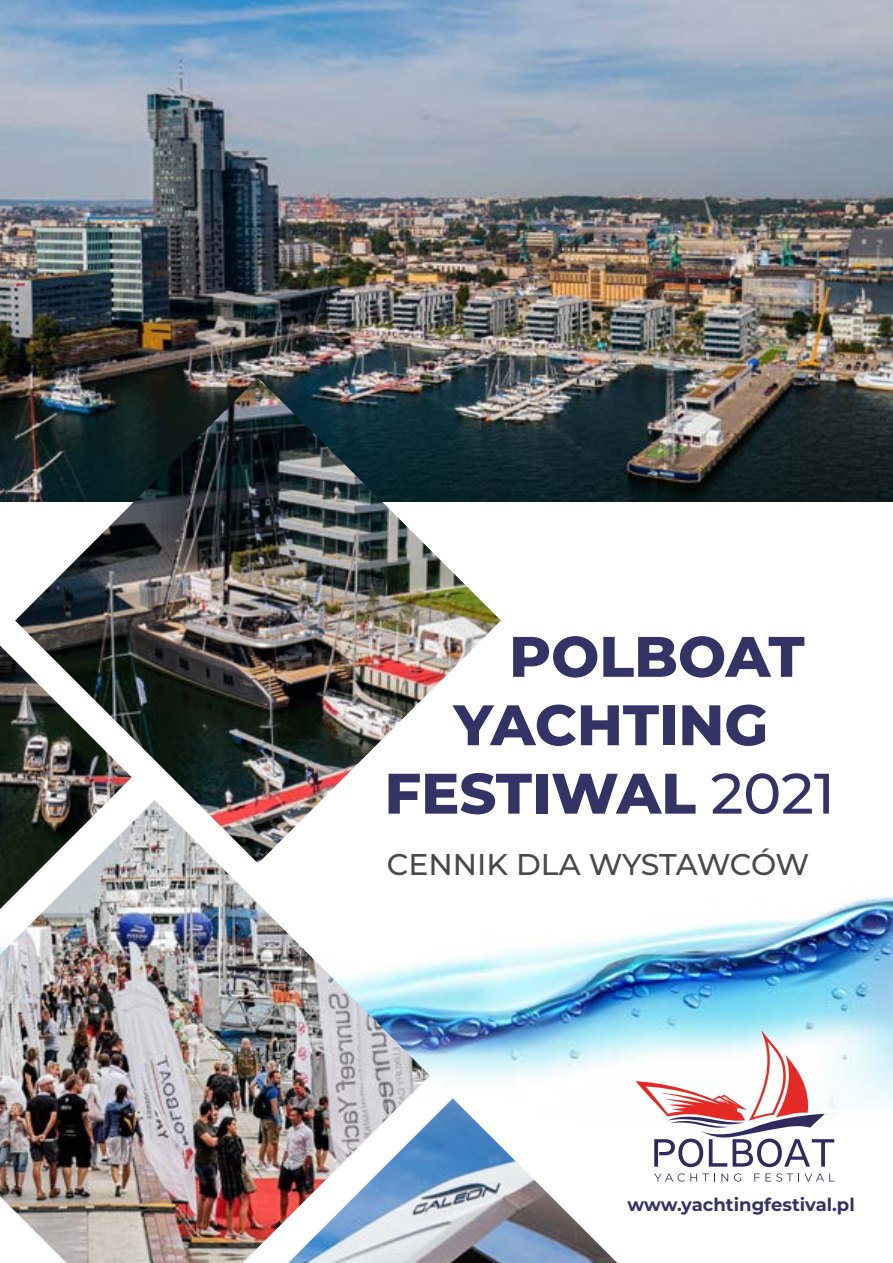
<style>
.page{position:relative;width:893px;height:1263px;background:#fff}
.page>*{position:absolute;margin:0;border:0;box-sizing:border-box;transform-origin:0 0}
.t1{font:800 57px "Montserrat";color:#336}
.t2{font:500 30px "Montserrat";letter-spacing:-.01em;color:#49484a}
.t3{font:700 18px "Montserrat";color:#336}
.s1{font-weight:500}
</style>
<div class="page">
<img style="left:430px;top:891px;width:463px;height:252px">
<img style="left:0;top:0;width:893px;height:502px">
<img style="left:0;top:863px;width:430px;height:400px">
<img style="left:288px;top:1098px;width:329px;height:165px">
<img style="left:0;top:645px;width:132px;height:264px">
<img style="left:15px;top:378px;width:486px;height:485px">
<svg style="left:635px;top:1031px;width:199px;height:136px"></svg>
<svg style="left:654px;top:1173px;width:61px;height:8px"></svg>
<svg style="left:721px;top:1173px;width:7px;height:8px"></svg>
<svg style="left:734px;top:1173px;width:7px;height:8px"></svg>
<svg style="left:754px;top:1173px;width:81px;height:8px"></svg>
<p class="t1" style="left:509px;top:615px;width:297px">POLBOAT</p>
<p class="t1" style="left:454px;top:683px;width:316px">YACHTING</p>
<p class="t1" style="left:385px;top:752px;width:452px">FESTIWAL <span class="s1">2021</span></p>
<p class="t2" style="left:387px;top:844px;width:424px">CENNIK DLA WYSTAWCÓW</p>
<p class="t3" style="left:627px;top:1191px;width:229px">www.yachtingfestival.pl</p>
</div>
